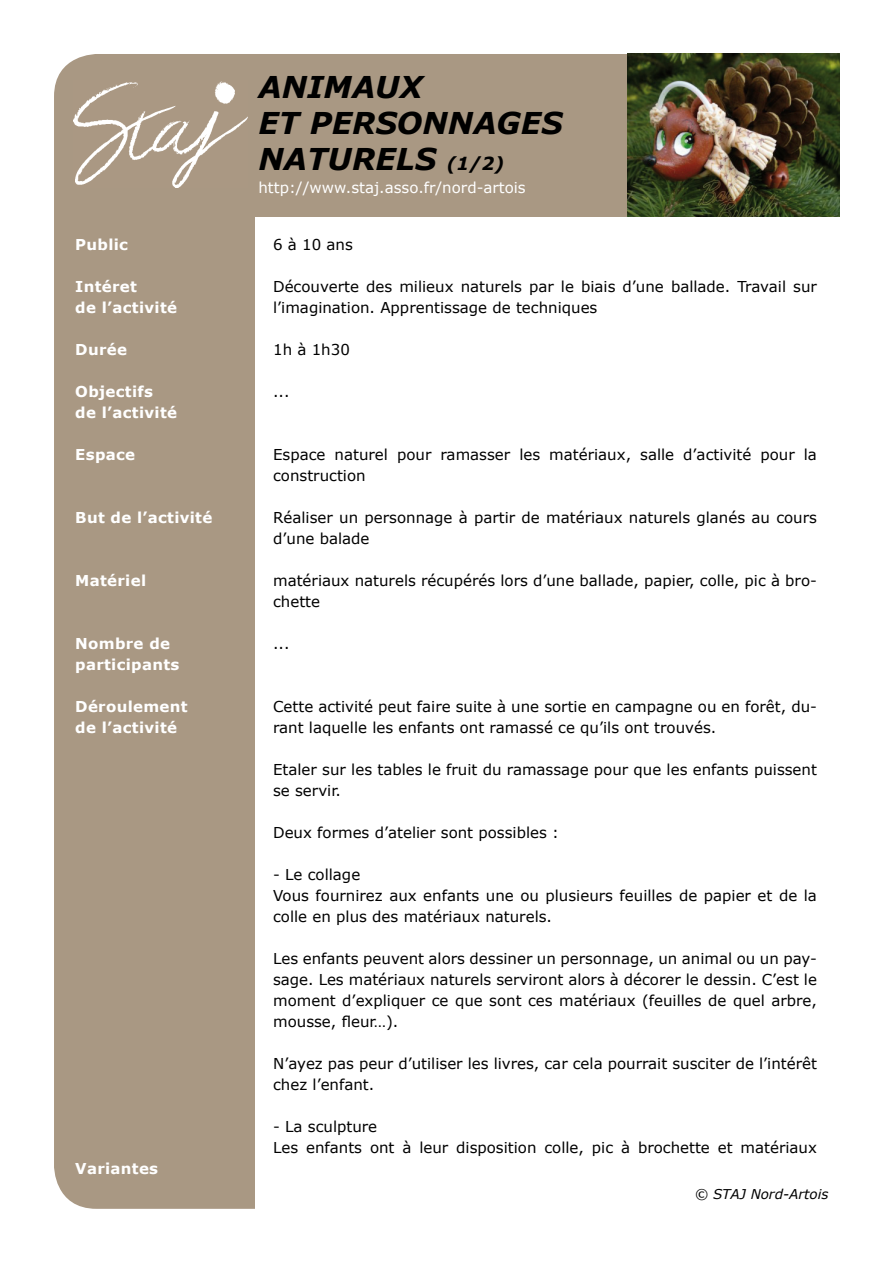
<style>
.page{position:relative;width:893px;height:1263px;background:#fff}
.page>*{position:absolute;margin:0;border:0;box-sizing:border-box;transform-origin:0 0}
.t1{font:italic 700 30px/36px "Verdana";color:#000}
.t2{font:15px/21px "Verdana";color:#000}
.t3{font:700 15px/21px "Verdana";letter-spacing:.02em;color:#fff}
.t4{font:15px "Verdana";color:#fff}
.t5{font:italic 13.5px "Verdana";color:#000}
.s1{font-size:18px}
</style>
<div class="page">
<div style="left:54px;top:54px;width:781px;height:1155px;background:#a99883;border-radius:43px"></div>
<img style="left:74px;top:81px;width:174px;height:106px">
<img style="left:627px;top:54px;width:212px;height:163px">
<div style="left:255px;top:217px;width:584px;height:1010px;background:#fff"></div>
<p class="t3" style="left:75px;top:235px;width:54px">Public</p>
<p class="t3" style="left:75px;top:277px;width:103px">Intéret<br>de l’activité</p>
<p class="t3" style="left:75px;top:340px;width:53px">Durée</p>
<p class="t3" style="left:75px;top:382px;width:103px">Objectifs de l’activité</p>
<p class="t3" style="left:75px;top:445px;width:61px">Espace</p>
<p class="t3" style="left:75px;top:508px;width:139px">But de l’activité</p>
<p class="t3" style="left:75px;top:571px;width:72px">Matériel</p>
<p class="t3" style="left:75px;top:634px;width:106px">Nombre de participants</p>
<p class="t3" style="left:75px;top:697px;width:114px">Déroulement de l’activité</p>
<p class="t3" style="left:75px;top:1159px;width:84px">Variantes</p>
<h1 class="t1" style="left:258px;top:72px;width:306px">ANIMAUX<br>ET PERSONNAGES<br>NATURELS <span class="s1">(1/2)</span></h1>
<p class="t4" style="left:258px;top:182px;width:269px">http://www.staj.asso.fr/nord-artois</p>
<p class="t2" style="left:273px;top:235px;width:81px">6 à 10 ans</p>
<p class="t2" style="left:273px;top:277px;width:545px">Découverte des milieux naturels par le biais d’une ballade. Travail sur l’imagination. Apprentissage de techniques</p>
<p class="t2" style="left:273px;top:340px;width:78px">1h à 1h30</p>
<p class="t2" style="left:273px;top:382px;width:18px">...</p>
<p class="t2" style="left:273px;top:445px;width:545px">Espace naturel pour ramasser les matériaux, salle d’activité pour la construction</p>
<p class="t2" style="left:273px;top:508px;width:545px">Réaliser un personnage à partir de matériaux naturels glanés au cours d’une balade</p>
<p class="t2" style="left:273px;top:571px;width:545px">matériaux naturels récupérés lors d’une ballade, papier, colle, pic à bro&shy;chette</p>
<p class="t2" style="left:273px;top:634px;width:18px">...</p>
<p class="t2" style="left:273px;top:697px;width:545px">Cette activité peut faire suite à une sortie en campagne ou en forêt, du&shy;rant laquelle les enfants ont ramassé ce qu’ils ont trouvés.</p>
<p class="t2" style="left:273px;top:760px;width:545px">Etaler sur les tables le fruit du ramassage pour que les enfants puissent se servir.</p>
<p class="t2" style="left:273px;top:823px;width:287px">Deux formes d’atelier sont possibles :</p>
<p class="t2" style="left:273px;top:865px;width:545px">- Le collage<br>Vous fournirez aux enfants une ou plusieurs feuilles de papier et de la colle en plus des matériaux naturels.</p>
<p class="t2" style="left:273px;top:949px;width:545px;text-align:justify">Les enfants peuvent alors dessiner un personnage, un animal ou un pay&shy;sage. Les matériaux naturels serviront alors à décorer le dessin. C’est le moment d’expliquer ce que sont ces matériaux (feuilles de quel arbre, mousse, fleur…).</p>
<p class="t2" style="left:273px;top:1054px;width:545px">N’ayez pas peur d’utiliser les livres, car cela pourrait susciter de l’intérêt chez l’enfant.</p>
<p class="t2" style="left:273px;top:1117px;width:545px">- La sculpture<br>Les enfants ont à leur disposition colle, pic à brochette et matériaux</p>
<p class="t5" style="left:694px;top:1189px;width:135px">© STAJ Nord-Artois</p>
</div>
